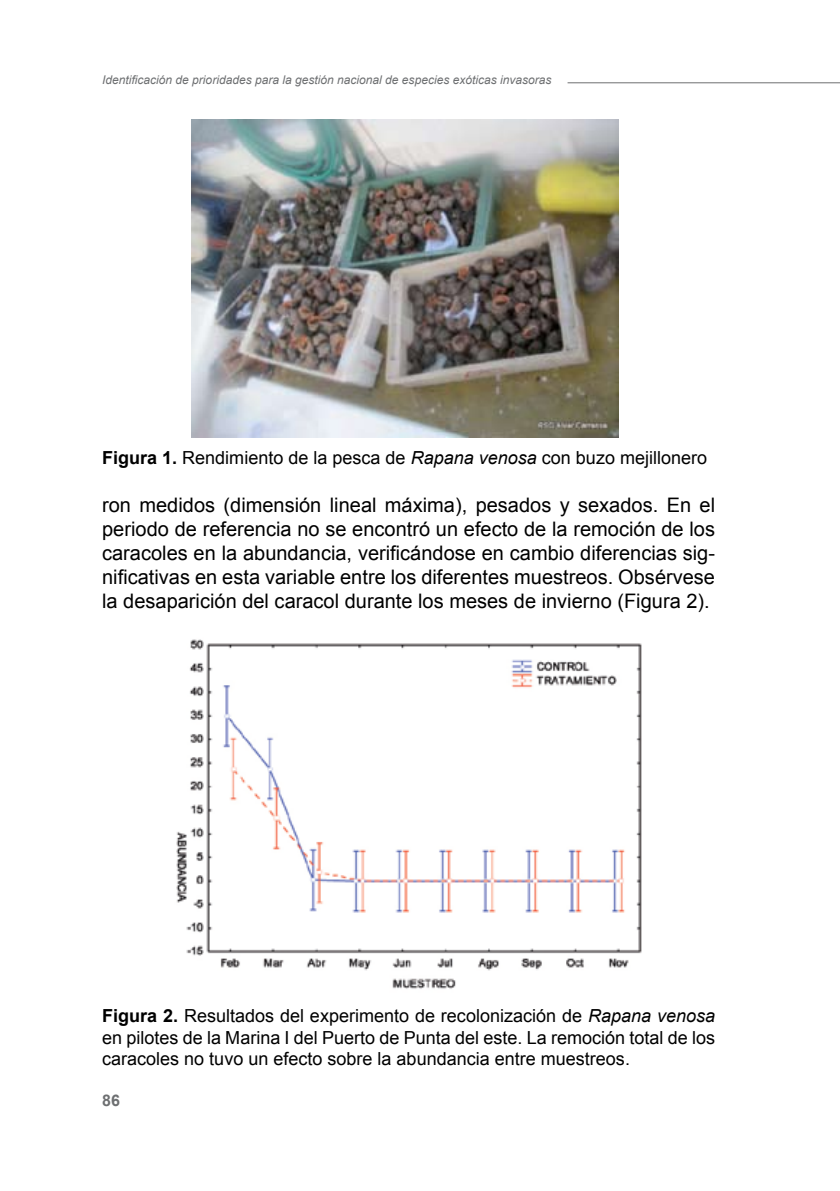
<style>
.page{position:relative;width:840px;height:1191px;background:#fff}
.page>*{position:absolute;margin:0;border:0;box-sizing:border-box;transform-origin:0 0}
.t1{font:20px/24px "Arial";color:#000;text-align:justify}
.t2{font:18px/21.6px "Arial";color:#000;text-align:justify}
.t3{font:700 16px "Arial";color:#6d6f71}
.t4{font:italic 12px "Arial";color:#6d6f71}
.s1{font-weight:700}
.s2{font-style:italic}
</style>
<div class="page">
<hr style="left:567px;top:82px;width:272px;height:1px;background:#6d6f71">
<img style="left:176px;top:639px;width:466px;height:350px">
<img style="left:191px;top:119px;width:426px;height:318px">
<p class="t4" style="left:102px;top:72px;width:450px">Identificación de prioridades para la gestión nacional de especies exóticas invasoras</p>
<p class="t2" style="left:102px;top:447px;width:606px"><span class="s1">Figura 1.</span> Rendimiento de la pesca de <span class="s2">Rapana venosa</span> con buzo mejillonero</p>
<p class="t1" style="left:102px;top:493px;width:614px">ron medidos (dimensión lineal máxima), pesados y sexados. En el periodo de referencia no se encontró un efecto de la remoción de los caracoles en la abundancia, verificándose en cambio diferencias sig&shy;nificativas en esta variable entre los diferentes muestreos. Obsérvese la desaparición del caracol durante los meses de invierno (Figura 2).</p>
<p class="t2" style="left:102px;top:1005px;width:614px"><span class="s1">Figura 2.</span> Resultados del experimento de recolonización de <span class="s2">Rapana venosa </span>en pilotes de la Marina I del Puerto de Punta del este. La remoción total de los caracoles no tuvo un efecto sobre la abundancia entre muestreos.</p>
<p class="t3" style="left:102px;top:1089px;width:19px">86</p>
</div>
